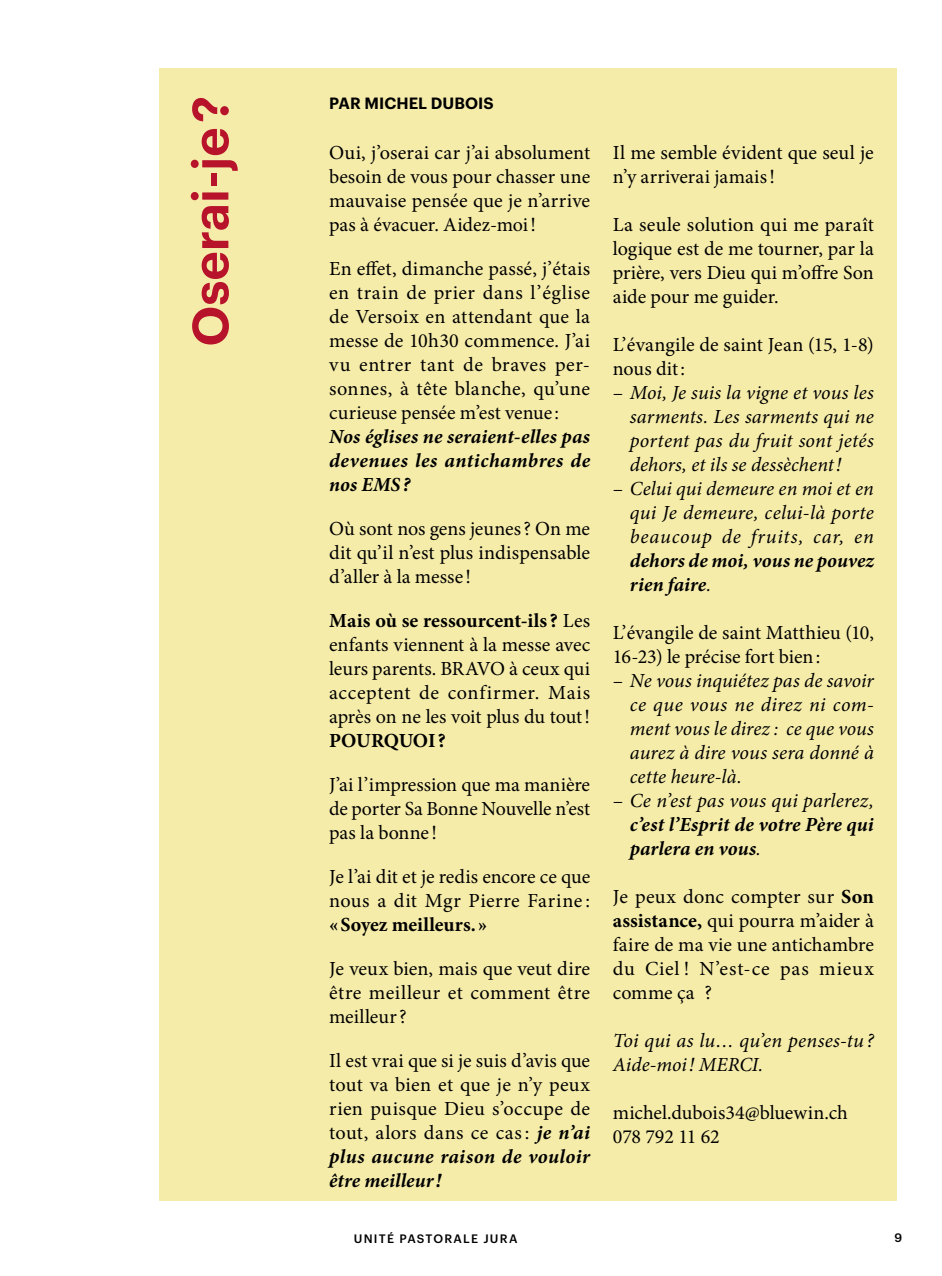
<style>
.page{position:relative;width:942px;height:1276px;background:#fff}
.page>*{position:absolute;margin:0;border:0;box-sizing:border-box;transform-origin:0 0}
.t1{font:600 50px "Graphik";color:#b7142c}
.t2{font:20px/24px "Minion Pro";letter-spacing:.005em;color:#000;text-align:justify}
.t3{font:italic 20px/24px "Minion Pro";letter-spacing:.005em;color:#000;text-align:justify}
.t4{font:italic 700 20px/24px "Minion Pro";letter-spacing:.01em;color:#000;text-align:justify}
.t5{font:700 20px "Minion Pro";letter-spacing:-.005em;color:#000}
.t6{font:600 16px "Graphik";letter-spacing:.005em;color:#000}
.t7{font:500 12px "Graphik";letter-spacing:.105em;color:#000}
.s1{font-weight:700}
.s2{font-weight:700;font-style:italic}
.s3{font-style:normal}
.s4{font-weight:400}
.s5{font-weight:400;font-style:normal}
</style>
<div class="page">
<div style="left:159px;top:68px;width:737px;height:1132px;background:#f6ecaa"></div>
<h1 class="t1" style="left:172px;top:346px;width:252px;rotate:-90deg">Oserai-je ?</h1>
<p class="t6" style="left:329px;top:91px;width:166px">PAR MICHEL DUBOIS</p>
<p class="t2" style="left:329px;top:140px;width:262px">Oui, j’oserai car j’ai absolument besoin de vous pour chasser une mauvaise pensée que je n’arrive pas à évacuer. Aidez-moi!</p>
<p class="t2" style="left:329px;top:256px;width:262px">En effet, dimanche passé, j’étais en train de prier dans l’église de Versoix en attendant que la messe de 10h30 commence. J’ai vu entrer tant de braves per&shy;sonnes, à tête blanche, qu’une curieuse pensée m’est venue :</p>
<p class="t4" style="left:329px;top:424px;width:262px">Nos églises ne seraient-elles pas devenues les antichambres de nos EMS?</p>
<p class="t2" style="left:329px;top:516px;width:262px">Où sont nos gens jeunes? On me dit qu’il n’est plus indispensable d’aller à la messe !</p>
<p class="t2" style="left:329px;top:608px;width:262px"><span class="s1">Mais où se ressourcent-ils?</span> Les enfants viennent à la messe avec leurs parents. BRAVO à ceux qui acceptent de confirmer. Mais après on ne les voit plus du tout!</p>
<p class="t5" style="left:329px;top:726px;width:118px">POURQUOI?</p>
<p class="t2" style="left:329px;top:772px;width:262px">J’ai l’impression que ma manière de porter Sa Bonne Nouvelle n’est pas la bonne !</p>
<p class="t2" style="left:329px;top:864px;width:262px">Je l’ai dit et je redis encore ce que nous a dit Mgr Pierre Farine :</p>
<p class="t5" style="left:329px;top:910px;width:160px">«Soyez meilleurs.»</p>
<p class="t2" style="left:329px;top:956px;width:262px">Je veux bien, mais que veut dire être meilleur et comment être meilleur?</p>
<p class="t2" style="left:329px;top:1048px;width:262px">Il est vrai que si je suis d’avis que tout va bien et que je n’y peux rien puisque Dieu s’occupe de tout, alors dans ce cas: <span class="s2">je n’ai plus aucune raison de vouloir être meilleur!</span></p>
<p class="t2" style="left:612px;top:140px;width:262px">Il me semble évident que seul je n’y arriverai jamais!</p>
<p class="t2" style="left:612px;top:212px;width:262px">La seule solution qui me paraît logique est de me tourner, par la prière, vers Dieu qui m’offre Son aide pour me guider.</p>
<p class="t2" style="left:612px;top:332px;width:262px">L’évangile de saint Jean (15, 1-8) nous dit:</p>
<p class="t3" style="left:629px;top:380px;width:245px;text-indent:-17px"><span class="s3">–</span> Moi, Je suis la vigne et vous les sarments. Les sarments qui ne portent pas du fruit sont jetés dehors, et ils se dessèchent!</p>
<p class="t3" style="left:629px;top:476px;width:245px;text-indent:-17px"><span class="s3">–</span> Celui qui demeure en moi et en qui Je demeure, celui-là porte beaucoup de fruits, car, en</p>
<p class="t4" style="left:629px;top:548px;width:245px">dehors de moi, vous ne pouvez rien faire<span class="s4">.</span></p>
<p class="t2" style="left:612px;top:620px;width:262px">L’évangile de saint Matthieu (10,<br>16-23) le précise fort bien:</p>
<p class="t3" style="left:629px;top:668px;width:245px;text-indent:-17px"><span class="s3">–</span> Ne vous inquiétez pas de savoir ce que vous ne direz ni com&shy;ment vous le direz : ce que vous aurez à dire vous sera donné à cette heure-là.</p>
<p class="t4" style="left:629px;top:788px;width:245px;text-indent:-17px"><span class="s5">–</span> <span class="s4">Ce n’est pas vous qui parlerez, </span>c’est l’Esprit de votre Père qui parlera en vous<span class="s4">.</span></p>
<p class="t2" style="left:612px;top:884px;width:262px">Je peux donc compter sur <span class="s1">Son assistance,</span> qui pourra m’aider à faire de ma vie une antichambre du Ciel ! N’est-ce pas mieux comme ça ?</p>
<p class="t3" style="left:612px;top:1028px;width:262px">Toi qui as lu… qu’en penses-tu?<br>Aide-moi! MERCI.</p>
<p class="t2" style="left:612px;top:1100px;width:236px">michel.dubois34@bluewin.ch<br>078 792 11 62</p>
<p class="t7" style="left:353px;top:1229px;width:165px">UNITÉ PASTORALE JURA</p>
<p class="t7" style="left:894px;top:1228px;width:9px">9</p>
</div>
